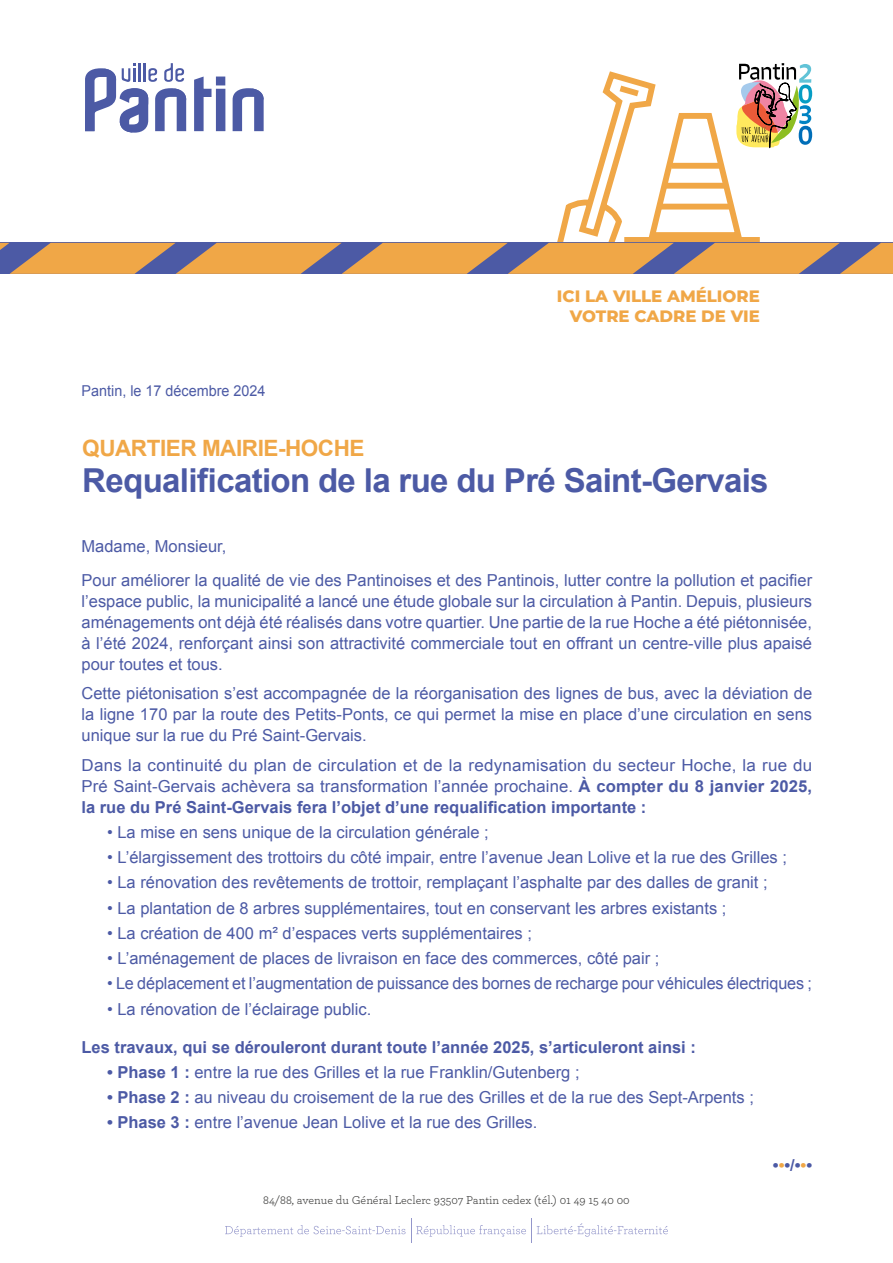
<style>
.page{position:relative;width:893px;height:1263px;background:#fff}
.page>*{position:absolute;margin:0;border:0;box-sizing:border-box;transform-origin:0 0}
.t1{font:700 33px "Arial";letter-spacing:-.02em;color:#4c5aa5}
.t2{font:700 22.5px "Arial";letter-spacing:-.02em;color:#f0a747}
.t3{font:16.5px/21px "Arial";color:#4c5aa5;text-align:justify}
.t4{font:700 16.5px "Arial";color:#4c5aa5}
.t5{font:100 16.5px/19.8px "Montserrat";color:#f0a747;text-align:right}
.t6{font:15px "Arial";color:#4c5aa5;scale:.96 1}
.t7{font:12px "Archer";color:#3c3c3b}
.s1{font-weight:700}
.s2{color:#f0a747}
</style>
<div class="page">
<svg style="left:225px;top:1218px;width:443px;height:24px"></svg>
<svg style="left:0;top:63px;width:893px;height:211px"></svg>
<p class="t6" style="left:82px;top:381px;width:193px">Pantin, le 17 décembre 2024</p>
<p class="t5" style="left:557px;top:286px;width:204px">ICI LA VILLE AMÉLIORE<br>VOTRE CADRE DE VIE</p>
<h2 class="t2" style="left:82px;top:433px;width:284px">QUARTIER MAIRIE-HOCHE</h2>
<h1 class="t1" style="left:82px;top:458px;width:688px">Requalification de la rue du Pré Saint-Gervais</h1>
<p class="t3" style="left:82px;top:529px;width:732px;line-height:33.8px">Madame, Monsieur,<br>Pour améliorer la qualité de vie des Pantinoises et des Pantinois, lutter contre la pollution et pacifier</p>
<p class="t3" style="left:82px;top:590px;width:732px">l’espace public, la municipalité a lancé une étude globale sur la circulation à Pantin. Depuis, plusieurs aménagements ont déjà été réalisés dans votre quartier. Une partie de la rue Hoche a été piétonnisée, à l’été 2024, renforçant ainsi son attractivité commerciale tout en offrant un centre-ville plus apaisé pour toutes et tous.</p>
<p class="t3" style="left:82px;top:683px;width:732px">Cette piétonisation s’est accompagnée de la réorganisation des lignes de bus, avec la déviation de la ligne 170 par la route des Petits-Ponts, ce qui permet la mise en place d’une circulation en sens unique sur la rue du Pré Saint-Gervais.</p>
<p class="t3" style="left:82px;top:754px;width:732px">Dans la continuité du plan de circulation et de la redynamisation du secteur Hoche, la rue du Pré Saint-Gervais achèvera sa transformation l’année prochaine. <span class="s1">À compter du 8 janvier 2025, la rue du Pré Saint-Gervais fera l’objet d’une requalification importante :</span></p>
<p class="t3" style="left:107px;top:822px;width:383px">• La mise en sens unique de la circulation générale ;</p>
<p class="t3" style="left:107px;top:847px;width:681px">• L’élargissement des trottoirs du côté impair, entre l’avenue Jean Lolive et la rue des Grilles ;</p>
<p class="t3" style="left:107px;top:872px;width:662px">• La rénovation des revêtements de trottoir, remplaçant l’asphalte par des dalles de granit ;</p>
<p class="t3" style="left:107px;top:897px;width:621px">• La plantation de 8 arbres supplémentaires, tout en conservant les arbres existants ;</p>
<p class="t3" style="left:107px;top:923px;width:426px">• La création de 400 m² d’espaces verts supplémentaires ;</p>
<p class="t3" style="left:107px;top:948px;width:554px">• L’aménagement de places de livraison en face des commerces, côté pair ;</p>
<p class="t3" style="left:107px;top:973px;width:706px">• Le déplacement et l’augmentation de puissance des bornes de recharge pour véhicules électriques ;</p>
<p class="t3" style="left:107px;top:998px;width:266px">• La rénovation de l’éclairage public.</p>
<p class="t4" style="left:82px;top:1036px;width:616px">Les travaux, qui se dérouleront durant toute l’année 2025, s’articuleront ainsi :</p>
<p class="t3" style="left:107px;top:1062px;width:474px"><span class="s1">• Phase 1 :</span> entre la rue des Grilles et la rue Franklin/Gutenberg ;</p>
<p class="t3" style="left:107px;top:1087px;width:648px"><span class="s1">• Phase 2 :</span> au niveau du croisement de la rue des Grilles et de la rue des Sept-Arpents ;</p>
<p class="t3" style="left:107px;top:1112px;width:432px"><span class="s1">• Phase 3 :</span> entre l’avenue Jean Lolive et la rue des Grilles.</p>
<p class="t4" style="left:773px;top:1154px;width:41px">•<span class="s2">•</span>•/•<span class="s2">•</span>•</p>
<p class="t7" style="left:263px;top:1191px;width:368px">84/88, avenue du Général Leclerc 93507 Pantin cedex (tél.) 01 49 15 40 00</p>
</div>
